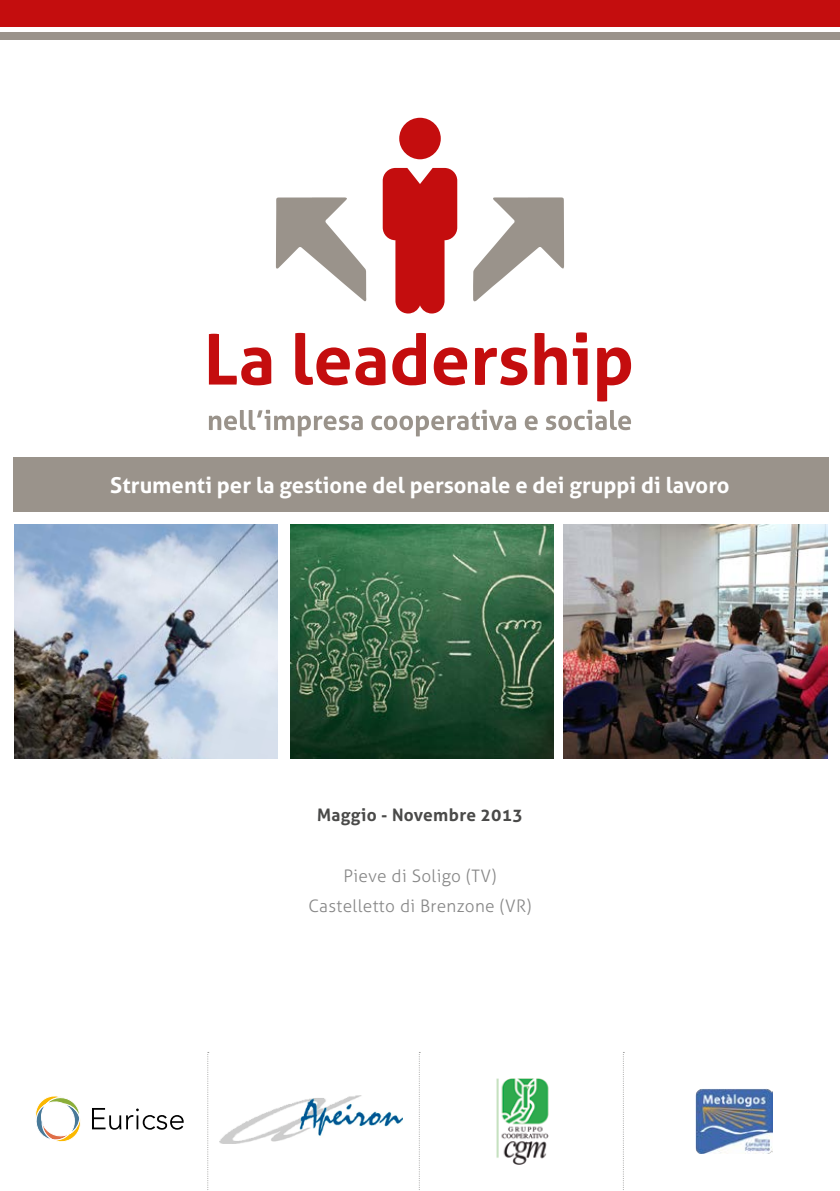
<style>
.page{position:relative;width:840px;height:1191px;background:#fff}
.page>*{position:absolute;margin:0;border:0;box-sizing:border-box;transform-origin:0 0}
.t1{font:700 22px "Aller";color:#fff}
.t2{font:300 17.2px/30.4px "Aller";letter-spacing:.02em;color:#878787;text-align:center}
.t3{font:700 17.2px "Aller";letter-spacing:.02em;color:#4a4a49}
</style>
<div class="page">
<svg style="left:418px;top:1052px;width:2px;height:138px"></svg>
<svg style="left:207px;top:1052px;width:2px;height:138px"></svg>
<svg style="left:623px;top:1052px;width:1px;height:138px"></svg>
<div style="left:0;top:0;width:839px;height:27px;background:#c40d0e"></div>
<div style="left:0;top:32px;width:839px;height:7px;background:#9a938b"></div>
<div style="left:13px;top:457px;width:815px;height:55px;background:#9a938b"></div>
<img style="left:290px;top:525px;width:263px;height:233px">
<img style="left:14px;top:525px;width:264px;height:233px">
<svg style="left:209px;top:332px;width:421px;height:69px"></svg>
<svg style="left:473px;top:197px;width:90px;height:104px"></svg>
<svg style="left:276px;top:197px;width:90px;height:104px"></svg>
<svg style="left:382px;top:168px;width:75px;height:145px"></svg>
<div style="left:399px;top:118px;width:41px;height:41px;background:#c40d0e;border-radius:50%"></div>
<img style="left:563px;top:525px;width:263px;height:233px">
<svg style="left:209px;top:410px;width:421px;height:26px"></svg>
<svg style="left:92px;top:1108px;width:91px;height:21px"></svg>
<svg style="left:35px;top:1096px;width:46px;height:46px"></svg>
<img style="left:220px;top:1095px;width:182px;height:48px">
<img style="left:496px;top:1078px;width:53px;height:86px">
<img style="left:695px;top:1089px;width:77px;height:64px">
<p class="t1" style="left:110px;top:472px;width:620px">Strumenti per la gestione del personale e dei gruppi di lavoro</p>
<p class="t3" style="left:317px;top:804px;width:207px">Maggio - Novembre 2013</p>
<p class="t2" style="left:308px;top:860px;width:225px">Pieve di Soligo (TV)<br>Castelletto di Brenzone (VR)</p>
</div>
